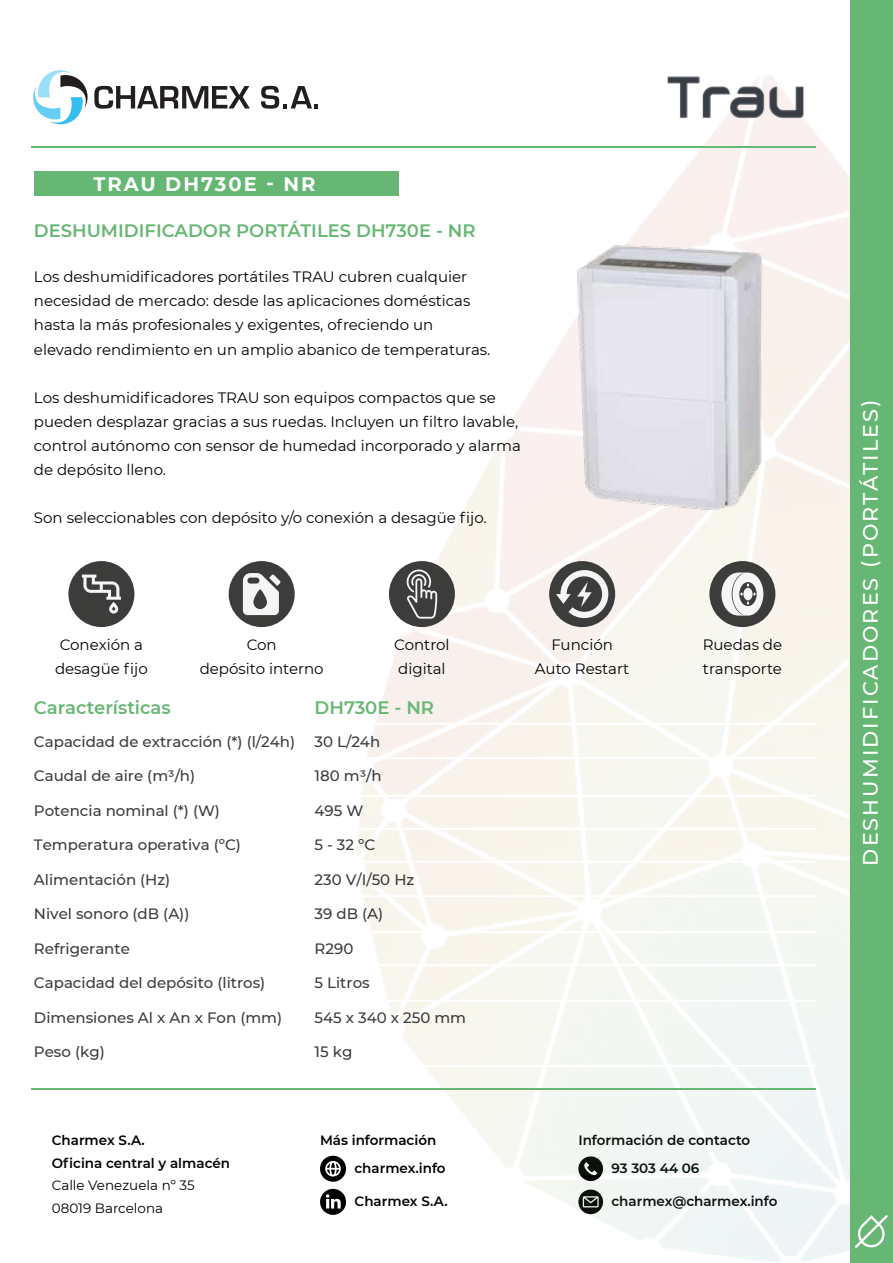
<style>
.page{position:relative;width:893px;height:1263px;background:#fff}
.page>*{position:absolute;margin:0;border:0;box-sizing:border-box;transform-origin:0 0}
.t1{font:500 20.7px "Montserrat";letter-spacing:.1em;color:#fff}
.t2{font:700 19.5px "Montserrat";letter-spacing:.1em;color:#fff}
.t3{font:600 18px "Montserrat";color:#67b774}
.t4{font:15px/24px "Montserrat";color:#000}
.t5{font:500 15px "Montserrat";color:#3c3c3b}
.t6{font:600 13.5px/28px "Montserrat";color:#000}
.t7{font:13.5px/22.5px "Montserrat";color:#000}
</style>
<div class="page">
<svg style="left:320px;top:1155px;width:22px;height:27px"></svg>
<svg style="left:320px;top:1189px;width:22px;height:26px"></svg>
<img style="left:342px;top:76px;width:508px;height:1186px">
<hr style="left:31px;top:1088px;width:785px;height:2px;background:#67b774">
<hr style="left:31px;top:146px;width:785px;height:2px;background:#67b774">
<div style="left:850px;top:0;width:43px;height:1263px;background:#67b774"></div>
<svg style="left:855px;top:1215px;width:33px;height:33px"></svg>
<hr style="left:34px;top:1065px;width:782px;height:2px;background:#fff">
<hr style="left:34px;top:1000px;width:782px;height:2px;background:#fff">
<hr style="left:34px;top:964px;width:782px;height:2px;background:#fff">
<hr style="left:34px;top:931px;width:782px;height:2px;background:#fff">
<hr style="left:34px;top:895px;width:782px;height:2px;background:#fff">
<hr style="left:34px;top:861px;width:782px;height:2px;background:#fff">
<hr style="left:34px;top:828px;width:782px;height:2px;background:#fff">
<hr style="left:34px;top:795px;width:782px;height:2px;background:#fff">
<hr style="left:34px;top:757px;width:782px;height:2px;background:#fff">
<hr style="left:34px;top:723px;width:782px;height:2px;background:#fff">
<div style="left:34px;top:171px;width:364px;height:25px;background:#67b774"></div>
<svg style="left:94px;top:86px;width:156px;height:23px"></svg>
<svg style="left:261px;top:86px;width:57px;height:23px"></svg>
<svg style="left:33px;top:70px;width:55px;height:54px"></svg>
<div style="left:68px;top:561px;width:66px;height:66px;background:#3c3c3b;border-radius:50%"></div>
<svg style="left:82px;top:575px;width:39px;height:39px"></svg>
<div style="left:229px;top:561px;width:66px;height:66px;background:#3c3c3b;border-radius:50%"></div>
<svg style="left:243px;top:573px;width:38px;height:42px"></svg>
<div style="left:389px;top:561px;width:66px;height:66px;background:#3c3c3b;border-radius:50%"></div>
<svg style="left:407px;top:569px;width:30px;height:50px"></svg>
<div style="left:549px;top:561px;width:66px;height:66px;background:#3c3c3b;border-radius:50%"></div>
<svg style="left:556px;top:570px;width:52px;height:48px"></svg>
<div style="left:709px;top:561px;width:66px;height:66px;background:#3c3c3b;border-radius:50%"></div>
<svg style="left:721px;top:573px;width:42px;height:42px"></svg>
<img style="left:542px;top:222px;width:269px;height:320px">
<img style="left:668px;top:76px;width:142px;height:44px">
<h2 class="t2" style="left:94px;top:170px;width:223px">TRAU DH730E - NR</h2>
<p class="t3" style="left:34px;top:220px;width:443px">DESHUMIDIFICADOR PORTÁTILES DH730E - NR</p>
<p class="t4" style="left:34px;top:265px;width:458px">Los deshumidificadores portátiles TRAU cubren cualquier necesidad de mercado: desde las aplicaciones domésticas hasta la más profesionales y exigentes, ofreciendo un elevado rendimiento en un amplio abanico de temperaturas.</p>
<p class="t4" style="left:34px;top:385px;width:488px">Los deshumidificadores TRAU son equipos compactos que se pueden desplazar gracias a sus ruedas. Incluyen un filtro lavable, control autónomo con sensor de humedad incorporado y alarma de depósito lleno.</p>
<p class="t4" style="left:34px;top:505px;width:454px">Son seleccionables con depósito y/o conexión a desagüe fijo.</p>
<p class="t4" style="left:55px;top:632px;width:94px;text-align:center">Conexión a desagüe fijo</p>
<p class="t4" style="left:200px;top:633px;width:125px;text-align:center">Con<br>depósito interno</p>
<p class="t4" style="left:394px;top:632px;width:57px">Control digital</p>
<p class="t4" style="left:535px;top:632px;width:96px;text-align:center">Función<br>Auto Restart</p>
<p class="t4" style="left:703px;top:632px;width:81px">Ruedas de transporte</p>
<p class="t3" style="left:34px;top:695px;width:138px">Características</p>
<p class="t5" style="left:34px;top:734px;width:263px">Capacidad de extracción (*) (l/24h)</p>
<p class="t5" style="left:34px;top:769px;width:163px">Caudal de aire (m3/h)</p>
<p class="t5" style="left:34px;top:800px;width:188px">Potencia nominal (*) (W)</p>
<p class="t5" style="left:34px;top:834px;width:208px">Temperatura operativa (ºC)</p>
<p class="t5" style="left:34px;top:872px;width:138px">Alimentación (Hz)</p>
<p class="t5" style="left:34px;top:903px;width:157px">Nivel sonoro (dB (A))</p>
<p class="t5" style="left:34px;top:941px;width:97px">Refrigerante</p>
<p class="t5" style="left:34px;top:972px;width:233px">Capacidad del depósito (litros)</p>
<p class="t5" style="left:34px;top:1007px;width:250px">Dimensiones Al x An x Fon (mm)</p>
<p class="t5" style="left:34px;top:1041px;width:72px">Peso (kg)</p>
<p class="t3" style="left:315px;top:697px;width:121px">DH730E - NR</p>
<p class="t5" style="left:315px;top:731px;width:67px">30 L/24h</p>
<p class="t5" style="left:315px;top:769px;width:69px">180 m3/h</p>
<p class="t5" style="left:315px;top:800px;width:50px">495 W</p>
<p class="t5" style="left:315px;top:834px;width:62px">5 - 32 ºC</p>
<p class="t5" style="left:315px;top:872px;width:101px">230 V/I/50 Hz</p>
<p class="t5" style="left:315px;top:903px;width:70px">39 dB (A)</p>
<p class="t5" style="left:315px;top:941px;width:40px">R290</p>
<p class="t5" style="left:315px;top:972px;width:57px">5 Litros</p>
<p class="t5" style="left:315px;top:1010px;width:153px">545 x 340 x 250 mm</p>
<p class="t5" style="left:315px;top:1041px;width:39px">15 kg</p>
<p class="t6" style="left:52px;top:1129px;width:180px;line-height:22.5px">Charmex S.A.<br>Oficina central y almacén</p>
<p class="t7" style="left:52px;top:1174px;width:144px">Calle Venezuela nº 35<br>08019 Barcelona</p>
<p class="t6" style="left:355px;top:1126px;width:93px;text-indent:-35px">Más información charmex.info</p>
<p class="t6" style="left:355px;top:1187px;width:95px">Charmex S.A.</p>
<p class="t6" style="left:611px;top:1126px;width:140px;text-indent:-33px">Información de contacto<br>93 303 44 06</p>
<p class="t6" style="left:611px;top:1187px;width:167px">charmex@charmex.info</p>
<h1 class="t1" style="left:856px;top:866px;width:468px;rotate:-90deg">DESHUMIDIFICADORES (PORTÁTILES)</h1>
</div>
